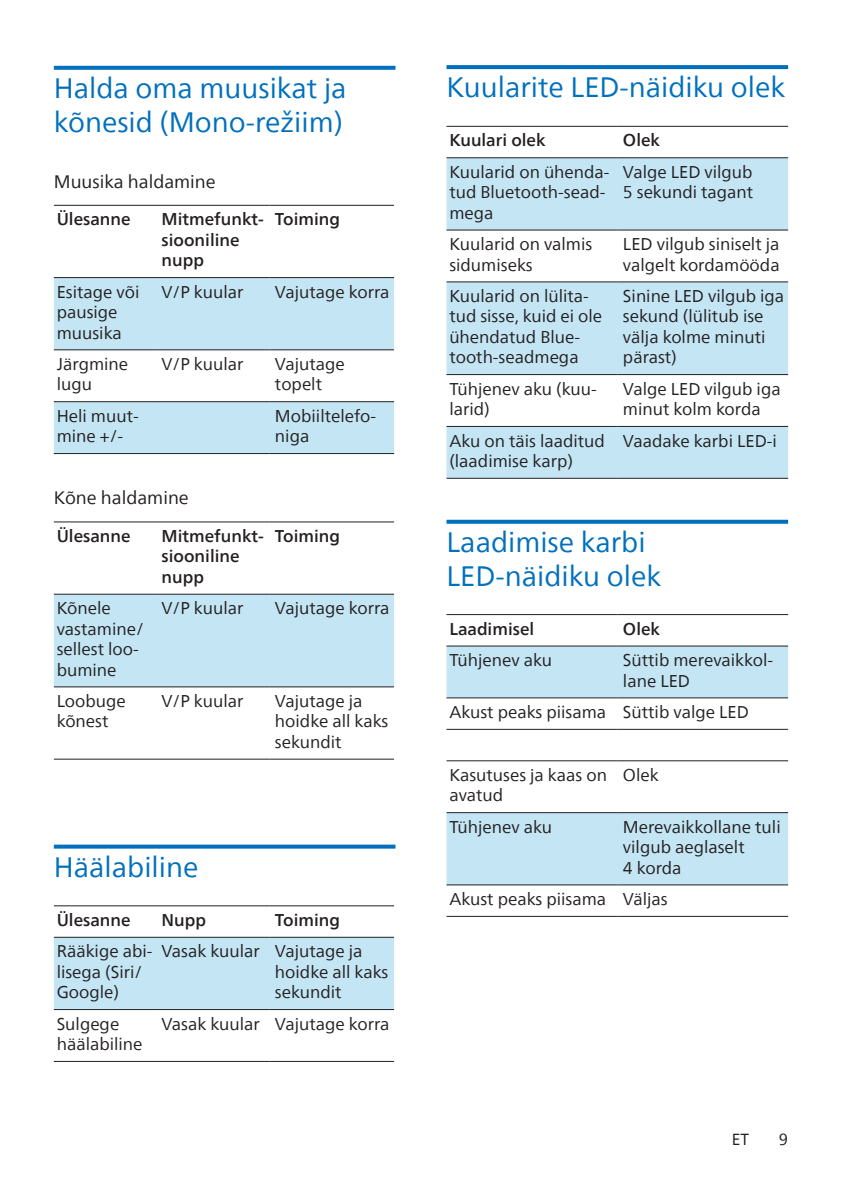
<style>
.page{position:relative;width:842px;height:1191px;background:#fff}
.page>*{position:absolute;margin:0;border:0;box-sizing:border-box;transform-origin:0 0}
.heading2{font:28px/33.6px "Neue Frutiger World";color:#0070bd}
.Body_Text__0{font:18px "Neue Frutiger World";color:#231f20}
.Body_Text{font:17px/20.4px "Neue Frutiger World";color:#231f20}
.Body_Text-2{font:500 17px/20.4px "Neue Frutiger World";color:#231f20}
.t1{font:16px "Neue Frutiger World";color:#231f20}
</style>
<div class="page">
<svg style="left:54px;top:66px;width:341px;height:4px"></svg>
<svg style="left:54px;top:844px;width:341px;height:4px"></svg>
<svg style="left:54px;top:278px;width:340px;height:175px;fill:#c4e5f4"></svg>
<hr style="left:54px;top:205px;width:102px;height:1px;background:#231f20">
<hr style="left:156px;top:205px;width:113px;height:1px;background:#231f20">
<hr style="left:269px;top:205px;width:125px;height:1px;background:#231f20">
<hr style="left:54px;top:277px;width:102px;height:1px;background:#231f20">
<hr style="left:156px;top:277px;width:113px;height:1px;background:#231f20">
<hr style="left:269px;top:277px;width:125px;height:1px;background:#231f20">
<hr style="left:54px;top:349px;width:102px;height:1px;background:#231f20">
<hr style="left:156px;top:349px;width:113px;height:1px;background:#231f20">
<hr style="left:269px;top:349px;width:125px;height:1px;background:#231f20">
<hr style="left:54px;top:401px;width:102px;height:1px;background:#231f20">
<hr style="left:156px;top:401px;width:113px;height:1px;background:#231f20">
<hr style="left:269px;top:401px;width:125px;height:1px;background:#231f20">
<hr style="left:54px;top:453px;width:102px;height:1px;background:#231f20">
<hr style="left:156px;top:453px;width:113px;height:1px;background:#231f20">
<hr style="left:269px;top:453px;width:125px;height:1px;background:#231f20">
<div style="left:54px;top:594px;width:340px;height:92px;background:#c4e5f4"></div>
<hr style="left:54px;top:521px;width:102px;height:1px;background:#231f20">
<hr style="left:156px;top:521px;width:113px;height:1px;background:#231f20">
<hr style="left:269px;top:521px;width:125px;height:1px;background:#231f20">
<hr style="left:54px;top:593px;width:102px;height:1px;background:#231f20">
<hr style="left:156px;top:593px;width:113px;height:1px;background:#231f20">
<hr style="left:269px;top:593px;width:125px;height:1px;background:#231f20">
<hr style="left:54px;top:686px;width:102px;height:1px;background:#231f20">
<hr style="left:156px;top:686px;width:113px;height:1px;background:#231f20">
<hr style="left:269px;top:686px;width:125px;height:1px;background:#231f20">
<hr style="left:54px;top:758px;width:102px;height:1px;background:#231f20">
<hr style="left:156px;top:758px;width:113px;height:1px;background:#231f20">
<hr style="left:269px;top:758px;width:125px;height:1px;background:#231f20">
<div style="left:54px;top:937px;width:340px;height:72px;background:#c4e5f4"></div>
<hr style="left:54px;top:905px;width:102px;height:1px;background:#231f20">
<hr style="left:156px;top:905px;width:113px;height:1px;background:#231f20">
<hr style="left:269px;top:905px;width:125px;height:1px;background:#231f20">
<hr style="left:54px;top:936px;width:102px;height:1px;background:#231f20">
<hr style="left:156px;top:936px;width:113px;height:1px;background:#231f20">
<hr style="left:269px;top:936px;width:125px;height:1px;background:#231f20">
<hr style="left:54px;top:1009px;width:102px;height:1px;background:#231f20">
<hr style="left:156px;top:1009px;width:113px;height:1px;background:#231f20">
<hr style="left:269px;top:1009px;width:125px;height:1px;background:#231f20">
<hr style="left:54px;top:1061px;width:102px;height:1px;background:#231f20">
<hr style="left:156px;top:1061px;width:113px;height:1px;background:#231f20">
<hr style="left:269px;top:1061px;width:125px;height:1px;background:#231f20">
<svg style="left:446px;top:65px;width:342px;height:4px"></svg>
<svg style="left:446px;top:520px;width:342px;height:4px"></svg>
<svg style="left:446px;top:158px;width:342px;height:320px;fill:#c4e5f4"></svg>
<svg style="left:446px;top:375px;width:342px;height:51px"></svg>
<hr style="left:446px;top:126px;width:171px;height:1px;background:#231f20">
<hr style="left:617px;top:126px;width:171px;height:1px;background:#231f20">
<hr style="left:446px;top:157px;width:171px;height:1px;background:#231f20">
<hr style="left:617px;top:157px;width:171px;height:1px;background:#231f20">
<hr style="left:446px;top:229px;width:171px;height:1px;background:#231f20">
<hr style="left:617px;top:229px;width:171px;height:1px;background:#231f20">
<hr style="left:446px;top:281px;width:171px;height:1px;background:#231f20">
<hr style="left:617px;top:281px;width:171px;height:1px;background:#231f20">
<hr style="left:446px;top:374px;width:171px;height:1px;background:#231f20">
<hr style="left:617px;top:374px;width:171px;height:1px;background:#231f20">
<hr style="left:446px;top:426px;width:171px;height:1px;background:#231f20">
<hr style="left:617px;top:426px;width:171px;height:1px;background:#231f20">
<hr style="left:446px;top:478px;width:171px;height:1px;background:#231f20">
<hr style="left:617px;top:478px;width:171px;height:1px;background:#231f20">
<svg style="left:446px;top:646px;width:342px;height:238px;fill:#c4e5f4"></svg>
<svg style="left:446px;top:885px;width:342px;height:31px"></svg>
<hr style="left:446px;top:614px;width:171px;height:1px;background:#231f20">
<hr style="left:617px;top:614px;width:171px;height:1px;background:#231f20">
<hr style="left:446px;top:645px;width:171px;height:1px;background:#231f20">
<hr style="left:617px;top:645px;width:171px;height:1px;background:#231f20">
<hr style="left:446px;top:697px;width:171px;height:1px;background:#231f20">
<hr style="left:617px;top:697px;width:171px;height:1px;background:#231f20">
<hr style="left:446px;top:729px;width:171px;height:1px;background:#231f20">
<hr style="left:617px;top:729px;width:171px;height:1px;background:#231f20">
<hr style="left:446px;top:760px;width:171px;height:1px;background:#231f20">
<hr style="left:617px;top:760px;width:171px;height:1px;background:#231f20">
<hr style="left:446px;top:812px;width:171px;height:1px;background:#231f20">
<hr style="left:617px;top:812px;width:171px;height:1px;background:#231f20">
<hr style="left:446px;top:884px;width:171px;height:1px;background:#231f20">
<hr style="left:617px;top:884px;width:171px;height:1px;background:#231f20">
<hr style="left:446px;top:916px;width:171px;height:1px;background:#231f20">
<hr style="left:617px;top:916px;width:171px;height:1px;background:#231f20">
<p class="heading2" style="left:54px;top:72px;width:294px">Halda oma muusikat ja kõnesid (Mono-režiim)</p>
<p class="Body_Text__0" style="left:54px;top:167px;width:163px">Muusika haldamine</p>
<p class="Body_Text-2" style="left:57px;top:209px;width:75px">Ülesanne</p>
<p class="Body_Text-2" style="left:162px;top:209px;width:104px">Mitmefunkt&shy;siooniline nupp</p>
<p class="Body_Text-2" style="left:275px;top:209px;width:67px">Toiming</p>
<p class="Body_Text" style="left:57px;top:282px;width:84px">Esitage või pausige muusika</p>
<p class="Body_Text" style="left:162px;top:282px;width:83px">V/P kuular</p>
<p class="Body_Text" style="left:275px;top:282px;width:116px">Vajutage korra</p>
<p class="Body_Text" style="left:57px;top:354px;width:73px">Järgmine lugu</p>
<p class="Body_Text" style="left:162px;top:354px;width:83px">V/P kuular</p>
<p class="Body_Text" style="left:275px;top:354px;width:71px">Vajutage topelt</p>
<p class="Body_Text" style="left:57px;top:406px;width:84px">Heli muut&shy;mine +/-</p>
<p class="Body_Text" style="left:275px;top:406px;width:103px">Mobiiltelefo&shy;niga</p>
<p class="Body_Text__0" style="left:54px;top:484px;width:136px">Kõne haldamine</p>
<p class="Body_Text-2" style="left:57px;top:526px;width:75px">Ülesanne</p>
<p class="Body_Text-2" style="left:162px;top:526px;width:104px">Mitmefunkt&shy;siooniline nupp</p>
<p class="Body_Text-2" style="left:275px;top:526px;width:67px">Toiming</p>
<p class="Body_Text" style="left:57px;top:598px;width:89px">Kõnele vastamine/ sellest loo&shy;bumine</p>
<p class="Body_Text" style="left:162px;top:598px;width:83px">V/P kuular</p>
<p class="Body_Text" style="left:275px;top:598px;width:116px">Vajutage korra</p>
<p class="Body_Text" style="left:57px;top:691px;width:71px">Loobuge kõnest</p>
<p class="Body_Text" style="left:162px;top:691px;width:83px">V/P kuular</p>
<p class="Body_Text" style="left:275px;top:691px;width:115px">Vajutage ja hoidke all kaks sekundit</p>
<p class="heading2" style="left:54px;top:850px;width:146px">Häälabiline</p>
<p class="Body_Text-2" style="left:57px;top:910px;width:75px">Ülesanne</p>
<p class="Body_Text-2" style="left:162px;top:910px;width:46px">Nupp</p>
<p class="Body_Text-2" style="left:275px;top:910px;width:67px">Toiming</p>
<p class="Body_Text" style="left:57px;top:941px;width:97px">Rääkige abi&shy;lisega (Siri/<br>Google)</p>
<p class="Body_Text" style="left:162px;top:941px;width:100px">Vasak kuular</p>
<p class="Body_Text" style="left:275px;top:941px;width:115px">Vajutage ja hoidke all kaks sekundit</p>
<p class="Body_Text" style="left:57px;top:1013px;width:87px">Sulgege häälabiline</p>
<p class="Body_Text" style="left:162px;top:1013px;width:100px">Vasak kuular</p>
<p class="Body_Text" style="left:275px;top:1013px;width:116px">Vajutage korra</p>
<p class="heading2" style="left:446px;top:71px;width:340px">Kuularite LED-näidiku olek</p>
<p class="Body_Text-2" style="left:449px;top:130px;width:98px">Kuulari olek</p>
<p class="Body_Text-2" style="left:623px;top:130px;width:39px">Olek</p>
<p class="Body_Text" style="left:449px;top:162px;width:162px">Kuularid on ühenda&shy;tud Bluetooth-sead&shy;mega</p>
<p class="Body_Text" style="left:623px;top:162px;width:132px">Valge LED vilgub<br>5 sekundi tagant</p>
<p class="Body_Text" style="left:449px;top:234px;width:145px">Kuularid on valmis sidumiseks</p>
<p class="Body_Text" style="left:623px;top:234px;width:158px">LED vilgub siniselt ja valgelt kordamööda</p>
<p class="Body_Text" style="left:449px;top:286px;width:154px">Kuularid on lülita&shy;tud sisse, kuid ei ole ühendatud Blue&shy;tooth-seadmega</p>
<p class="Body_Text" style="left:623px;top:286px;width:163px">Sinine LED vilgub iga sekund (lülitub ise välja kolme minuti pärast)</p>
<p class="Body_Text" style="left:449px;top:379px;width:149px">Tühjenev aku (kuu&shy;larid)</p>
<p class="Body_Text" style="left:623px;top:379px;width:159px">Valge LED vilgub iga minut kolm korda</p>
<p class="Body_Text" style="left:449px;top:430px;width:157px">Aku on täis laaditud</p>
<p class="Body_Text" style="left:449px;top:451px;width:125px">(laadimise karp)</p>
<p class="Body_Text" style="left:623px;top:430px;width:155px">Vaadake karbi LED-i</p>
<p class="heading2" style="left:446px;top:526px;width:216px">Laadimise karbi<br>LED-näidiku olek</p>
<p class="Body_Text-2" style="left:449px;top:618px;width:86px">Laadimisel</p>
<p class="Body_Text-2" style="left:623px;top:618px;width:39px">Olek</p>
<p class="Body_Text" style="left:449px;top:650px;width:104px">Tühjenev aku</p>
<p class="Body_Text" style="left:623px;top:650px;width:152px">Süttib merevaikkol&shy;lane LED</p>
<p class="Body_Text" style="left:449px;top:702px;width:158px">Akust peaks piisama</p>
<p class="Body_Text" style="left:623px;top:702px;width:127px">Süttib valge LED</p>
<p class="Body_Text" style="left:449px;top:765px;width:159px">Kasutuses ja kaas on avatud</p>
<p class="Body_Text" style="left:623px;top:765px;width:37px">Olek</p>
<p class="Body_Text" style="left:449px;top:817px;width:104px">Tühjenev aku</p>
<p class="Body_Text" style="left:623px;top:817px;width:159px">Merevaikkollane tuli vilgub aeglaselt<br>4 korda</p>
<p class="Body_Text" style="left:449px;top:889px;width:158px">Akust peaks piisama</p>
<p class="Body_Text" style="left:623px;top:889px;width:46px">Väljas</p>
<p class="t1" style="left:732px;top:1127px;width:19px">ET</p>
<p class="t1" style="left:779px;top:1127px;width:11px">9</p>
</div>
